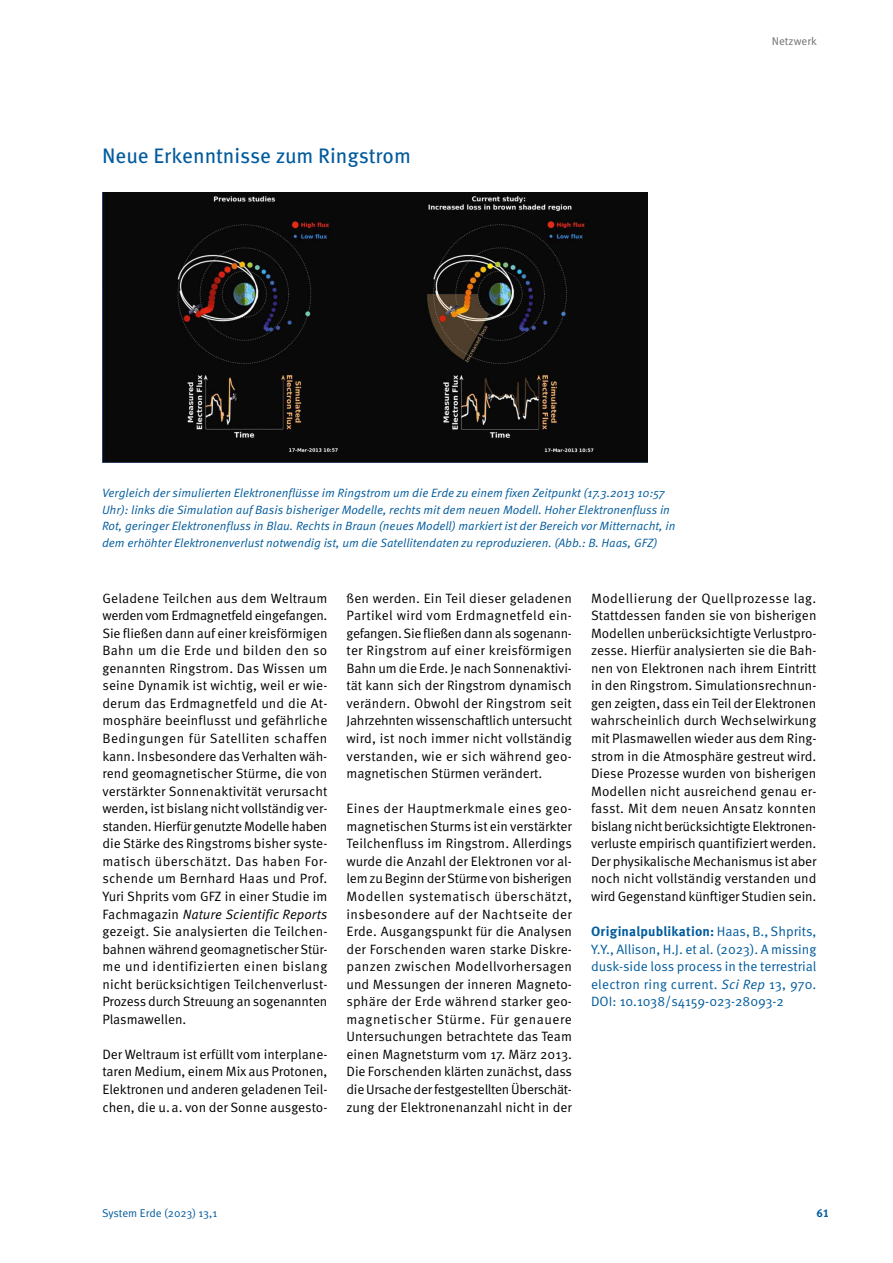
<style>
.page{position:relative;width:893px;height:1263px;background:#fff}
.page>*{position:absolute;margin:0;border:0;box-sizing:border-box;transform-origin:0 0}
.t1{font:21px "Meta Pro";color:#005b9d}
.t2{font:13.5px/17.5px "Meta Pro Norm";letter-spacing:-.005em;color:#000;text-align:justify}
.t3{font:13.5px/17.5px "Meta Pro Norm";color:#005b9d;text-align:justify}
.t4{font:700 13.5px "Meta Pro";letter-spacing:.01em;color:#005b9d}
.t5{font:13.5px "Meta Pro Norm Ita";letter-spacing:.005em;color:#000}
.t6{font:12px/16.5px "Meta Pro Norm Ita";color:#005b9d}
.t7{font:11.25px "Meta Pro Norm";letter-spacing:-.005em;color:#005b9d}
.t8{font:11.25px "Meta Pro Norm";color:#706f6f}
.t9{font:700 11.25px "Meta Correspondence Pro";color:#005b9d}
.s1{font-family:"Meta Pro Norm"}
.s2{font-family:"Meta Pro Norm";font-weight:400}
.s3{font-family:"Meta Pro Norm Ita"}
</style>
<div class="page">
<img style="left:102px;top:193px;width:546px;height:269px">
<h1 class="t1" style="left:102px;top:140px;width:310px">Neue Erkenntnisse zum Ringstrom</h1>
<p class="t8" style="left:772px;top:33px;width:46px">Netzwerk</p>
<p class="t6" style="left:102px;top:484px;width:575px">Vergleich der simulierten Elektronenflüsse im Ringstrom um die Erde zu einem fixen Zeitpunkt (17.3 .2013 10:57<br>Uhr): links die Simulation auf Basis bisheriger Modelle, rechts mit dem neuen Modell. Hoher Elektronenfluss in Rot, geringer Elektronenfluss in Blau. Rechts in Braun (neues Modell) markiert ist der Bereich vor Mitternacht, in dem erhöhter Elektronenverlust notwendig ist, um die Satellitendaten zu reproduzieren. (Abb.: B. Haas, GFZ)</p>
<p class="t2" style="left:102px;top:588px;width:227px">Geladene Teilchen aus dem Weltraum werden vom Erdmagnetfeld eingefangen.<br>Sie fließen dann auf einer kreisförmigen Bahn um die Erde und bilden den so genannten Ringstrom. Das Wissen um seine Dynamik ist wichtig, weil er wie&shy;derum das Erdmagnetfeld und die At&shy;mosphäre beeinflusst und gefährliche Bedingungen für Satelliten schaffen kann. Insbesondere das Verhalten wäh&shy;rend geomagnetischer Stürme, die von verstärkter Sonnenaktivität verursacht werden, ist bislang nicht vollständig ver&shy;standen. Hierfür genutzte Modelle haben die Stärke des Ringstroms bisher syste&shy;matisch überschätzt. Das haben For&shy;schende um Bernhard Haas und Prof.<br>Yuri Shprits vom GFZ in einer Studie im</p>
<p class="t5" style="left:102px;top:904px;width:227px"><span class="s1">Fachmagazin</span> Nature Scientific Reports</p>
<p class="t2" style="left:102px;top:922px;width:227px">gezeigt. Sie analysierten die Teilchen&shy;bahnen während geomagnetischer Stür&shy;me und identifizierten einen bislang nicht berücksichtigen Teilchenverlust-Prozess durch Streuung an sogenannten Plasmawellen.</p>
<p class="t2" style="left:102px;top:1044px;width:227px">Der Weltraum ist erfüllt vom interplane&shy;taren Medium, einem Mix aus Protonen, Elektronen und anderen geladenen Teil&shy;chen, die u.a. von der Sonne ausgesto-</p>
<p class="t2" style="left:347px;top:588px;width:227px">ßen werden. Ein Teil dieser geladenen Partikel wird vom Erdmagnetfeld ein&shy;gefangen. Sie fließen dann als sogenann&shy;ter Ringstrom auf einer kreisförmigen Bahn um die Erde. Je nach Sonnenaktivi&shy;tät kann sich der Ringstrom dynamisch verändern. Obwohl der Ringstrom seit Jahrzehnten wissenschaftlich untersucht wird, ist noch immer nicht vollständig verstanden, wie er sich während geo&shy;magnetischen Stürmen verändert.</p>
<p class="t2" style="left:347px;top:799px;width:227px">Eines der Hauptmerkmale eines geo&shy;magnetischen Sturms ist ein verstärkter Teilchenfluss im Ringstrom. Allerdings wurde die Anzahl der Elektronen vor al&shy;lem zu Beginn der Stürme von bisherigen Modellen systematisch überschätzt, insbesondere auf der Nachtseite der Erde. Ausgangspunkt für die Analysen der Forschenden waren starke Diskre&shy;panzen zwischen Modellvorhersagen und Messungen der inneren Magneto&shy;sphäre der Erde während starker geo&shy;magnetischer Stürme. Für genauere Untersuchungen betrachtete das Team einen Magnetsturm vom 17. März 2013.<br>Die Forschenden klärten zunächst, dass die Ursache der festgestellten Überschät&shy;zung der Elektronenanzahl nicht in der</p>
<p class="t2" style="left:591px;top:588px;width:227px">Modellierung der Quellprozesse lag.<br>Stattdessen fanden sie von bisherigen Modellen unberücksichtigte Verlustpro&shy;zesse. Hierfür analysierten sie die Bah&shy;nen von Elektronen nach ihrem Eintritt in den Ringstrom. Simulationsrechnun&shy;gen zeigten, dass ein Teil der Elektronen wahrscheinlich durch Wechselwirkung mit Plasmawellen wieder aus dem Ring&shy;strom in die Atmosphäre gestreut wird.<br>Diese Prozesse wurden von bisherigen Modellen nicht ausreichend genau er&shy;fasst. Mit dem neuen Ansatz konnten bislang nicht berücksichtigte Elektronen&shy;verluste empirisch quantifiziert werden.<br>Der physikalische Mechanismus ist aber noch nicht vollständig verstanden und wird Gegenstand künftiger Studien sein.</p>
<p class="t4" style="left:591px;top:921px;width:227px">Originalpublikation: <span class="s2">Haas, B., Shprits,</span></p>
<p class="t3" style="left:591px;top:939px;width:227px">Y.Y., Allison, H.J. et al. (2023). A missing dusk-side loss process in the terrestrial electron ring current. <span class="s3">Sci Rep</span> 13, 970.<br>DOI: 10.1038/s4159-023-28093-2</p>
<p class="t7" style="left:102px;top:1204px;width:117px">System Erde (2023) 13,1</p>
<p class="t9" style="left:816px;top:1204px;width:15px">61</p>
</div>
